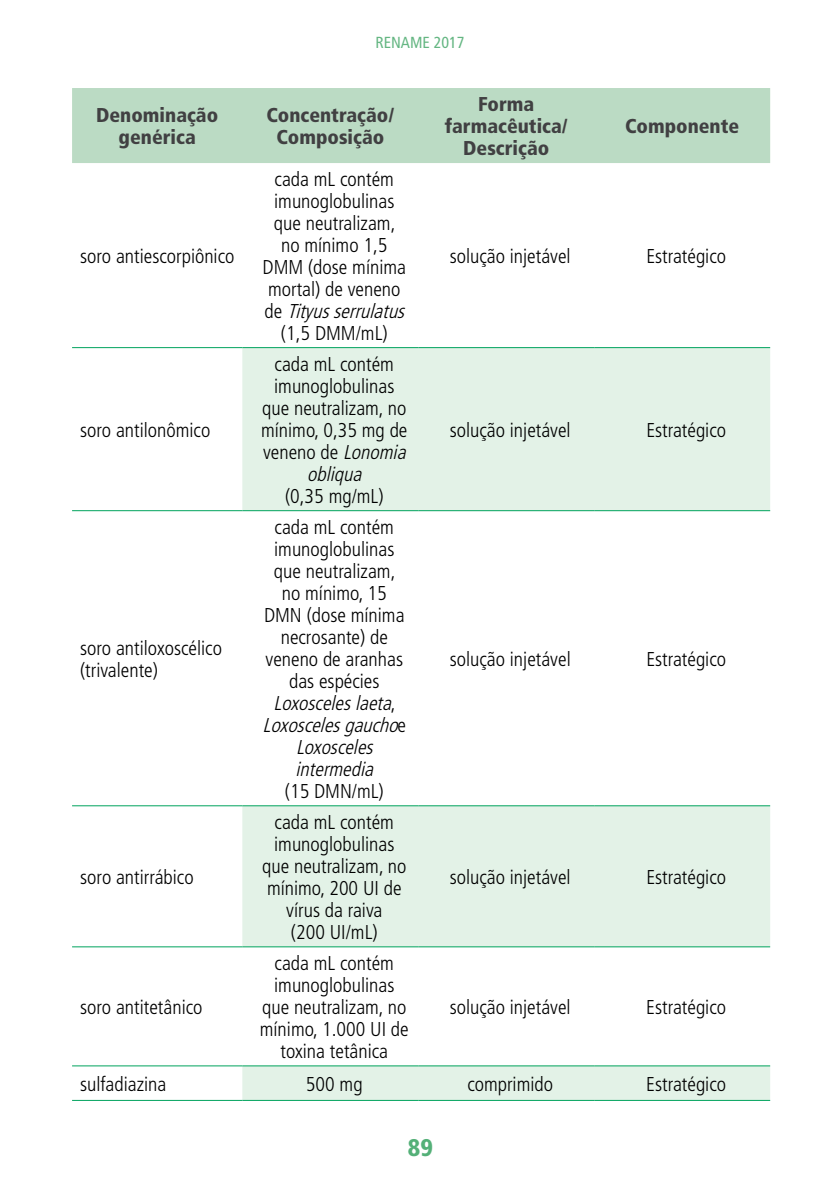
<style>
.page{position:relative;width:840px;height:1191px;background:#fff}
.page>*{position:absolute;margin:0;border:0;box-sizing:border-box;transform-origin:0 0}
.t1{font:900 condensed 24px "Frutiger LT Std";color:#54b078}
.t2{font:300 condensed 20px/22px "Frutiger LT Std";color:#000;text-align:center}
.t3{font:900 condensed 20px/22px "Frutiger LT Std";color:#414042;text-align:center}
.t4{font:condensed 16px "Frutiger LT Std";color:#64b682}
.s1{font-style:italic}
</style>
<div class="page">
<div style="left:72px;top:88px;width:697px;height:75px;background:#bbdbc4"></div>
<svg style="left:242px;top:348px;width:527px;height:752px"></svg>
<hr style="left:72px;top:347px;width:170px;height:1px;background:#00a35d">
<hr style="left:242px;top:347px;width:176px;height:1px;background:#00a35d">
<hr style="left:418px;top:347px;width:176px;height:1px;background:#00a35d">
<hr style="left:594px;top:347px;width:175px;height:1px;background:#00a35d">
<hr style="left:72px;top:510px;width:170px;height:1px;background:#00a35d">
<hr style="left:242px;top:510px;width:176px;height:1px;background:#00a35d">
<hr style="left:418px;top:510px;width:176px;height:1px;background:#00a35d">
<hr style="left:594px;top:510px;width:175px;height:1px;background:#00a35d">
<hr style="left:72px;top:805px;width:170px;height:1px;background:#00a35d">
<hr style="left:242px;top:805px;width:176px;height:1px;background:#00a35d">
<hr style="left:418px;top:805px;width:176px;height:1px;background:#00a35d">
<hr style="left:594px;top:805px;width:175px;height:1px;background:#00a35d">
<hr style="left:72px;top:946px;width:170px;height:1px;background:#00a35d">
<hr style="left:242px;top:946px;width:176px;height:1px;background:#00a35d">
<hr style="left:418px;top:946px;width:176px;height:1px;background:#00a35d">
<hr style="left:594px;top:946px;width:175px;height:1px;background:#00a35d">
<hr style="left:72px;top:1065px;width:170px;height:1px;background:#00a35d">
<hr style="left:242px;top:1065px;width:176px;height:1px;background:#00a35d">
<hr style="left:418px;top:1065px;width:176px;height:1px;background:#00a35d">
<hr style="left:594px;top:1065px;width:175px;height:1px;background:#00a35d">
<hr style="left:242px;top:1100px;width:176px;height:1px;background:#00a35d">
<hr style="left:418px;top:1100px;width:176px;height:1px;background:#00a35d">
<hr style="left:594px;top:1100px;width:175px;height:1px;background:#00a35d">
<hr style="left:72px;top:1100px;width:170px;height:1px;background:#00a35d">
<p class="t4" style="left:375px;top:33px;width:91px">RENAME 2017</p>
<p class="t3" style="left:96px;top:104px;width:123px">Denominação genérica</p>
<p class="t3" style="left:266px;top:104px;width:129px">Concentração/<br>Composição</p>
<p class="t3" style="left:444px;top:93px;width:124px">Forma farmacêutica/<br>Descrição</p>
<p class="t3" style="left:624px;top:115px;width:116px">Componente</p>
<p class="t2" style="left:80px;top:245px;width:156px">soro antiescorpiônico</p>
<p class="t2" style="left:262px;top:168px;width:149px">cada mL contém imunoglobulinas que neutralizam,<br>no mínimo 1,5<br>DMM (dose mínima mortal) de veneno<br>d e <span class="s1">Tityusserrulatus </span>(1,5 DMM/mL)</p>
<p class="t2" style="left:449px;top:245px;width:122px">solução injetável</p>
<p class="t2" style="left:646px;top:245px;width:81px">Estratégico</p>
<p class="t2" style="left:80px;top:419px;width:132px">soro antilonômico</p>
<p class="t2" style="left:261px;top:353px;width:151px">cada mL contém imunoglobulinas que neutralizam, no mínimo, 0,35 mg de veneno de <span class="s1">Lonomia obliqua<br></span>(0,35 mg/mL)</p>
<p class="t2" style="left:449px;top:419px;width:122px">solução injetável</p>
<p class="t2" style="left:646px;top:419px;width:81px">Estratégico</p>
<p class="t2" style="left:80px;top:637px;width:143px;text-align:left">soro antiloxoscélico (trivalente)</p>
<p class="t2" style="left:262px;top:516px;width:145px">cada mL contém imunoglobulinas que neutralizam, no mínimo, 15<br>DMN (dose mínima necrosante) de veneno de aranhas das espécies<br><span class="s1">Loxosceleslaeta</span>,<br><span class="s1">Loxoscelesgaucho</span>e<br><span class="s1">Loxosceles intermedia<br></span>(15 DMN/mL)</p>
<p class="t2" style="left:449px;top:648px;width:122px">solução injetável</p>
<p class="t2" style="left:646px;top:648px;width:81px">Estratégico</p>
<p class="t2" style="left:80px;top:866px;width:115px">soro antirrábico</p>
<p class="t2" style="left:262px;top:811px;width:146px">cada mL contém imunoglobulinas que neutralizam, no mínimo, 200 UI de vírus da raiva<br>(200 UI/mL)</p>
<p class="t2" style="left:449px;top:866px;width:122px">solução injetável</p>
<p class="t2" style="left:646px;top:866px;width:81px">Estratégico</p>
<p class="t2" style="left:80px;top:996px;width:124px">soro antitetânico</p>
<p class="t2" style="left:260px;top:952px;width:150px">cada mL contém imunoglobulinas que neutralizam, no mínimo, 1.000 UI de toxina tetânica</p>
<p class="t2" style="left:449px;top:996px;width:122px">solução injetável</p>
<p class="t2" style="left:646px;top:996px;width:81px">Estratégico</p>
<p class="t2" style="left:80px;top:1073px;width:88px">sulfadiazina</p>
<p class="t2" style="left:306px;top:1073px;width:58px">500 mg</p>
<p class="t2" style="left:467px;top:1073px;width:87px">comprimido</p>
<p class="t2" style="left:646px;top:1073px;width:81px">Estratégico</p>
<p class="t1" style="left:408px;top:1133px;width:26px">89</p>
</div>
